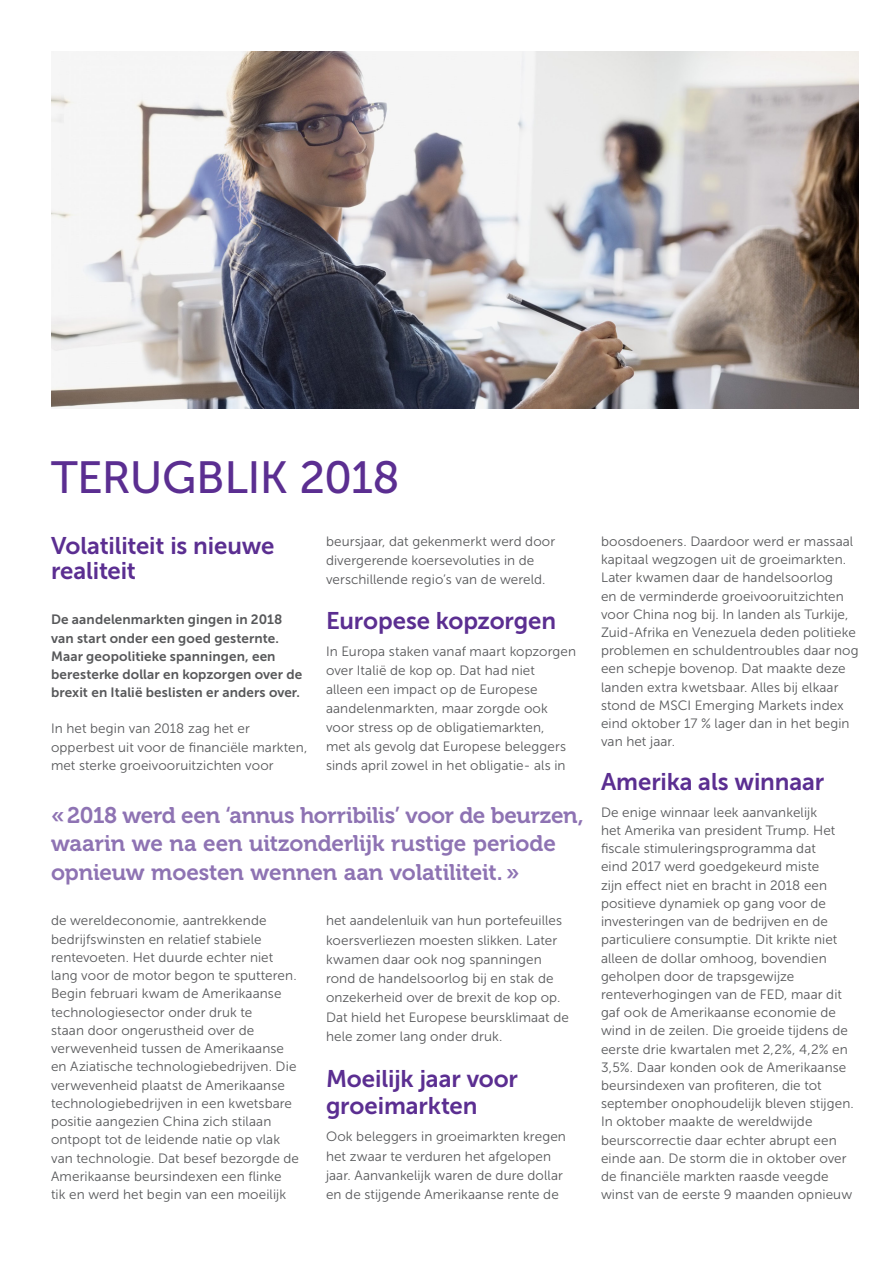
<style>
.page{position:relative;width:893px;height:1263px;background:#fff}
.page>*{position:absolute;margin:0;border:0;box-sizing:border-box;transform-origin:0 0}
.t1{font:45px "Museo Sans 500";letter-spacing:-.015em;color:#5b2e91}
.titre_c15{font:24px/25.7px "Museo Sans 700";letter-spacing:-.005em;color:#5b2e91}
.Normal_e{font:22.5px/28.5px "Museo 700";letter-spacing:-.01em;color:#8e73b3}
.body_c_8_5_10_5{font:13.5px/18.1px "Museo Sans 300";letter-spacing:.01em;color:#57585a}
.body_c_8_5_10_5-2{font:13.5px/18.1px "Museo Sans 700";letter-spacing:.01em;color:#57585a}
</style>
<div class="page">
<img style="left:51px;top:51px;width:808px;height:357px">
<p class="t1" style="left:51px;top:453px;width:350px">TERUGBLIK 2018</p>
<p class="titre_c15" style="left:51px;top:533px;width:225px">Volatiliteit is nieuwe realiteit</p>
<p class="body_c_8_5_10_5-2" style="left:51px;top:611px;width:253px">De aandelenmarkten gingen in 2018 van start onder een goed gesternte.<br>Maar geopolitieke spanningen, een beresterke dollar en kopzorgen over de brexit en Italië beslisten er anders over.</p>
<p class="body_c_8_5_10_5" style="left:51px;top:720px;width:258px">In het begin van 2018 zag het er opperbest uit voor de financiële markten, met sterke groeivooruitzichten voor</p>
<p class="body_c_8_5_10_5" style="left:326px;top:532px;width:231px;line-height:18.9px">beursjaar, dat gekenmerkt werd door divergerende koersevoluties in de verschillende regio’s van de wereld.</p>
<p class="titre_c15" style="left:326px;top:608px;width:232px">Europese kopzorgen</p>
<p class="body_c_8_5_10_5" style="left:326px;top:642px;width:252px;line-height:18.9px">In Europa staken vanaf maart kopzorgen over Italië de kop op. Dat had niet<br>alleen een impact op de Europese aandelenmarkten, maar zorgde ook voor stress op de obligatiemarkten,<br>met als gevolg dat Europese beleggers sinds april zowel in het obligatie- als in</p>
<p class="Normal_e" style="left:51px;top:801px;width:534px">«2018 werd een ‘annus horribilis’ voor de beurzen,</p>
<p class="Normal_e" style="left:51px;top:829px;width:506px">waarin we na een uitzonderlijk rustige periode opnieuw moesten wennen aan volatiliteit.»</p>
<p class="body_c_8_5_10_5" style="left:51px;top:912px;width:249px">de wereldeconomie, aantrekkende bedrijfswinsten en relatief stabiele rentevoeten. Het duurde echter niet lang voor de motor begon te sputteren.<br>Begin februari kwam de Amerikaanse technologiesector onder druk te<br>staan door ongerustheid over de verwevenheid tussen de Amerikaanse en Aziatische technologiebedrijven. Die verwevenheid plaatst de Amerikaanse technologiebedrijven in een kwetsbare positie aangezien China zich stilaan ontpopt tot de leidende natie op vlak van technologie. Dat besef bezorgde de Amerikaanse beursindexen een flinke tik en werd het begin van een moeilijk</p>
<p class="body_c_8_5_10_5" style="left:326px;top:911px;width:244px;line-height:19.2px">het aandelenluik van hun portefeuilles koersverliezen moesten slikken. Later kwamen daar ook nog spanningen rond de handelsoorlog bij en stak de onzekerheid over de brexit de kop op.<br>Dat hield het Europese beursklimaat de hele zomer lang onder druk.</p>
<p class="titre_c15" style="left:326px;top:1065px;width:194px;line-height:26.7px">Moeilijk jaar voor groeimarkten</p>
<p class="body_c_8_5_10_5" style="left:326px;top:1127px;width:241px;line-height:19.2px">Ook beleggers in groeimarkten kregen het zwaar te verduren het afgelopen jaar. Aanvankelijk waren de dure dollar en de stijgende Amerikaanse rente de</p>
<p class="body_c_8_5_10_5" style="left:601px;top:532px;width:259px">boosdoeners. Daardoor werd er massaal kapitaal wegzogen uit de groeimarkten.<br>Later kwamen daar de handelsoorlog<br>en de verminderde groeivooruitzichten voor China nog bij. In landen als Turkije, Zuid-Afrika en Venezuela deden politieke problemen en schuldentroubles daar nog een schepje bovenop. Dat maakte deze landen extra kwetsbaar. Alles bij elkaar stond de MSCI Emerging Markets index eind oktober 17 % lager dan in het begin van het jaar.</p>
<p class="titre_c15" style="left:601px;top:769px;width:225px">Amerika als winnaar</p>
<p class="body_c_8_5_10_5" style="left:601px;top:803px;width:254px">De enige winnaar leek aanvankelijk<br>het Amerika van president Trump. Het fiscale stimuleringsprogramma dat<br>eind 2017 werd goedgekeurd miste<br>zijn effect niet en bracht in 2018 een positieve dynamiek op gang voor de investeringen van de bedrijven en de particuliere consumptie. Dit krikte niet alleen de dollar omhoog, bovendien geholpen door de trapsgewijze renteverhogingen van de FED, maar dit gaf ook de Amerikaanse economie de wind in de zeilen. Die groeide tijdens de eerste drie kwartalen met 2,2%, 4,2% en 3,5%. Daar konden ook de Amerikaanse beursindexen van profiteren, die tot september onophoudelijk bleven stijgen.<br>In oktober maakte de wereldwijde beurscorrectie daar echter abrupt een einde aan. De storm die in oktober over de financiële markten raasde veegde winst van de eerste 9 maanden opnieuw</p>
</div>
